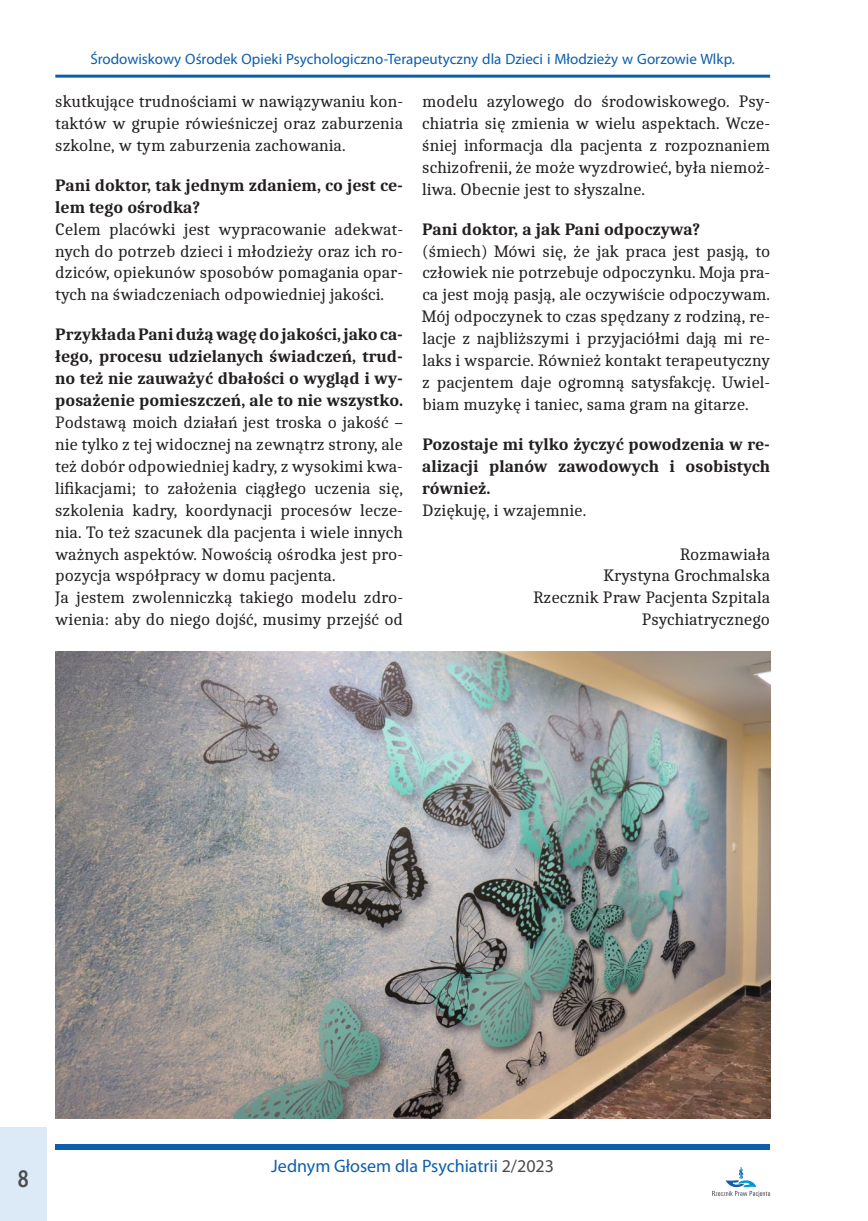
<style>
.page{position:relative;width:868px;height:1221px;background:#fff}
.page>*{position:absolute;margin:0;border:0;box-sizing:border-box;transform-origin:0 0}
.t1{font:600 25.5px "Myriad Pro";color:#4b4c4d;scale:.8 1}
.t2{font:18px "Myriad Pro";color:#0d5ead}
.t3{font:17.25px/21.9px "Caladea";color:#231f20;text-align:justify}
.t4{font:700 17.25px/21.9px "Caladea";color:#231f20;text-align:justify}
.t5{font:15px "Myriad Pro";color:#0d5ead}
.s1{color:#4b4c4d}
</style>
<div class="page">
<div style="left:55px;top:1144px;width:715px;height:5px;background:#0d5ead"></div>
<svg style="left:712px;top:1167px;width:58px;height:30px"></svg>
<div style="left:0;top:1127px;width:46px;height:93px;background:#dceaf7"></div>
<img style="left:55px;top:651px;width:715px;height:467px">
<hr style="left:55px;top:75px;width:715px;height:3px;background:#0d5ead">
<p class="t5" style="left:90px;top:51px;width:646px">Środowiskowy Ośrodek Opieki Psychologiczno-Terapeutyczny dla Dzieci i Młodzieży w Gorzowie Wlkp.</p>
<p class="t3" style="left:55px;top:90px;width:349px">skutkujące trudnościami w nawiązywaniu kon&shy;taktów w grupie rówieśniczej oraz zaburzenia szkolne, w tym zaburzenia zachowania.</p>
<p class="t4" style="left:55px;top:173px;width:349px">Pani doktor, tak jednym zdaniem, co jest ce&shy;lem tego ośrodka?</p>
<p class="t3" style="left:55px;top:217px;width:349px">Celem placówki jest wypracowanie adekwat&shy;nych do potrzeb dzieci i młodzieży oraz ich ro&shy;dziców, opiekunów sposobów pomagania opar&shy;tych na świadczeniach odpowiedniej jakości.</p>
<p class="t4" style="left:55px;top:323px;width:349px">PrzykładaPanidużąwagędojakości,jakoca&shy;łego, procesu udzielanych świadczeń, trud&shy;no też nie zauważyć dbałości o wygląd i wy&shy;posażenie pomieszczeń, ale to nie wszystko.</p>
<p class="t3" style="left:55px;top:411px;width:349px;text-align:left">Podstawą moich działań jest troska o jakość – nie tylko z tej widocznej na zewnątrz strony, ale też dobór odpowiedniej kadry, z wysokimi kwa&shy;lifikacjami; to założenia ciągłego uczenia się, szkolenia kadry, koordynacji procesów lecze&shy;nia. To też szacunek dla pacjenta i wiele innych ważnych aspektów. Nowością ośrodka jest pro&shy;pozycja współpracy w domu pacjenta.<br>Ja jestem zwolenniczką takiego modelu zdro&shy;wienia: aby do niego dojść, musimy przejść od</p>
<p class="t3" style="left:422px;top:90px;width:349px">modelu azylowego do środowiskowego. Psy&shy;chiatria się zmienia w wielu aspektach. Wcze&shy;śniej informacja dla pacjenta z rozpoznaniem schizofrenii, że może wyzdrowieć, była niemoż&shy;liwa. Obecnie jest to słyszalne.</p>
<p class="t4" style="left:422px;top:217px;width:279px">Pani doktor, a jak Pani odpoczywa?</p>
<p class="t3" style="left:422px;top:239px;width:349px">(śmiech) Mówi się, że jak praca jest pasją, to człowiek nie potrzebuje odpoczynku. Moja pra&shy;ca jest moją pasją, ale oczywiście odpoczywam.<br>Mój odpoczynek to czas spędzany z rodziną, re&shy;lacje z najbliższymi i przyjaciółmi dają mi re&shy;laks i wsparcie. Również kontakt terapeutyczny z pacjentem daje ogromną satysfakcję. Uwiel&shy;biam muzykę i taniec, sama gram na gitarze.</p>
<p class="t4" style="left:422px;top:432px;width:349px">Pozostaje mi tylko życzyć powodzenia w re&shy;alizacji planów zawodowych i osobistych również.</p>
<p class="t3" style="left:422px;top:498px;width:165px">Dziękuję, i wzajemnie.</p>
<p class="t3" style="left:533px;top:542px;width:238px;text-align:right">Rozmawiała<br>Krystyna Grochmalska<br>Rzecznik Praw Pacjenta Szpitala<br>Psychiatrycznego</p>
<h1 class="t1" style="left:18px;top:1164px;width:15px">8</h1>
<p class="t2" style="left:271px;top:1156px;width:284px">Jednym Głosem dla Psychiatrii <span class="s1">2/2023</span></p>
</div>
